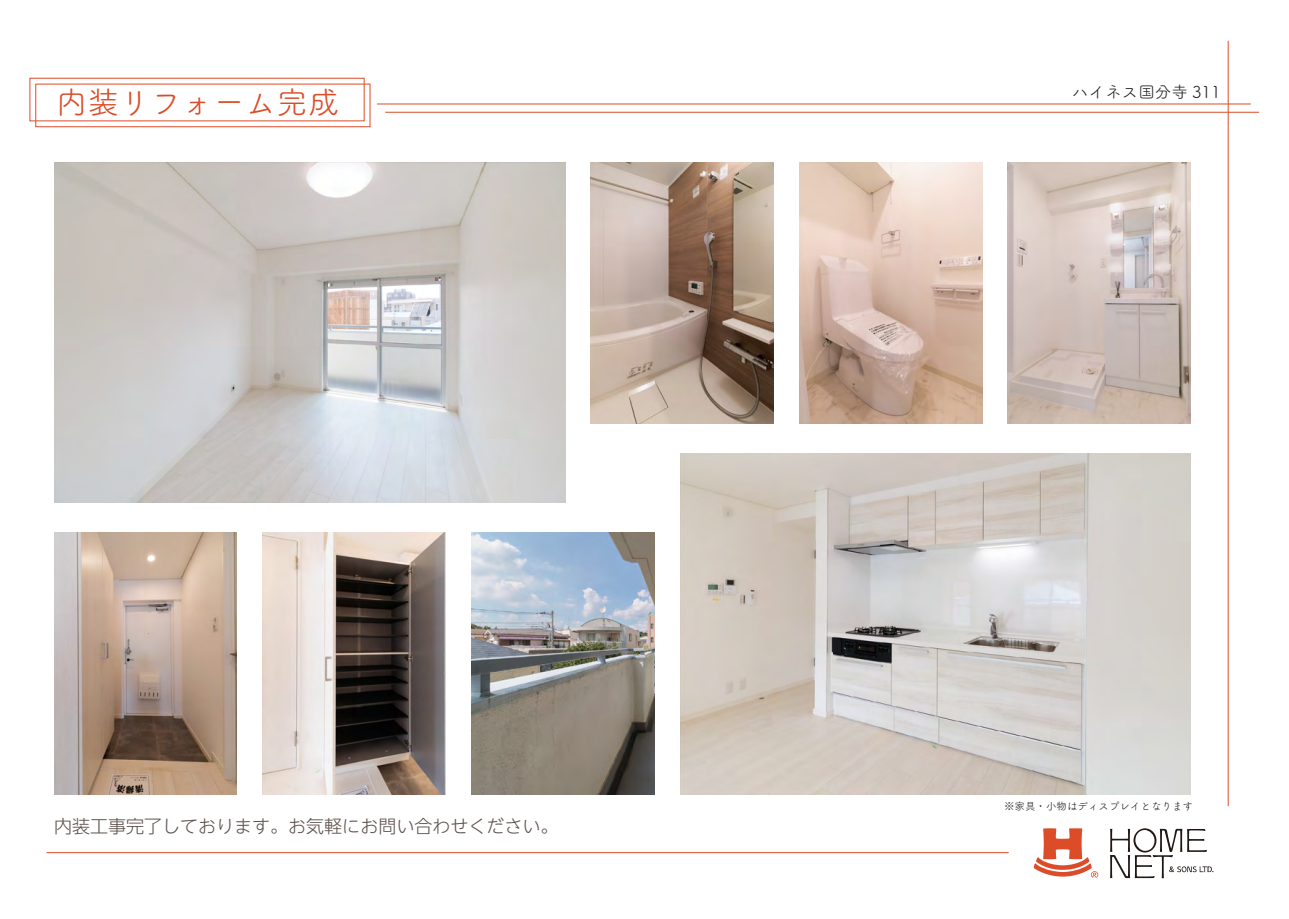
<style>
.page{position:relative;width:1289px;height:919px;background:#fff}
.page>*{position:absolute;margin:0;border:0;box-sizing:border-box;transform-origin:0 0}
.t1{font:31.5px "Tsuku A Rd Gothic Std R";color:#dc4c27}
.t2{font:300 18px "UD Shin Go NT Pro";color:#5c504c}
.t3{font:16.5px "Tsuku A Rd Gothic Std R";color:#231f20}
.t4{font:10.5px "Tsuku A Rd Gothic Std R";color:#231f20}
</style>
<div class="page">
<hr style="left:377px;top:104px;width:873px;height:1px;background:#dc4c27">
<hr style="left:385px;top:112px;width:873px;height:1px;background:#dc4c27">
<hr style="left:46px;top:852px;width:962px;height:1px;background:#dc4c27">
<div style="left:30px;top:78px;width:334px;height:43px;border:1px solid #dc4c27"></div>
<div style="left:35px;top:84px;width:335px;height:43px;border:1px solid #dc4c27"></div>
<svg style="left:1033px;top:828px;width:65px;height:49px"></svg>
<svg style="left:1110px;top:828px;width:103px;height:50px"></svg>
<hr style="left:1227px;top:41px;width:1px;height:765px;background:#dc4c27">
<img style="left:55px;top:162px;width:510px;height:340px">
<img style="left:680px;top:453px;width:510px;height:341px">
<img style="left:591px;top:162px;width:182px;height:261px">
<img style="left:799px;top:162px;width:183px;height:261px">
<img style="left:1007px;top:162px;width:183px;height:261px">
<img style="left:54px;top:532px;width:182px;height:262px">
<img style="left:263px;top:532px;width:182px;height:262px">
<img style="left:471px;top:532px;width:183px;height:262px">
<h1 class="t1" style="left:56px;top:78px;width:285px">内装リフォーム完成</h1>
<p class="t2" style="left:54px;top:811px;width:506px">内装工事完了しております。お気軽にお問い合わせください。</p>
<p class="t3" style="left:1072px;top:79px;width:150px">ハイネス国分寺 311</p>
<p class="t4" style="left:1004px;top:797px;width:190px">※家具・小物はディスプレイとなります</p>
</div>
